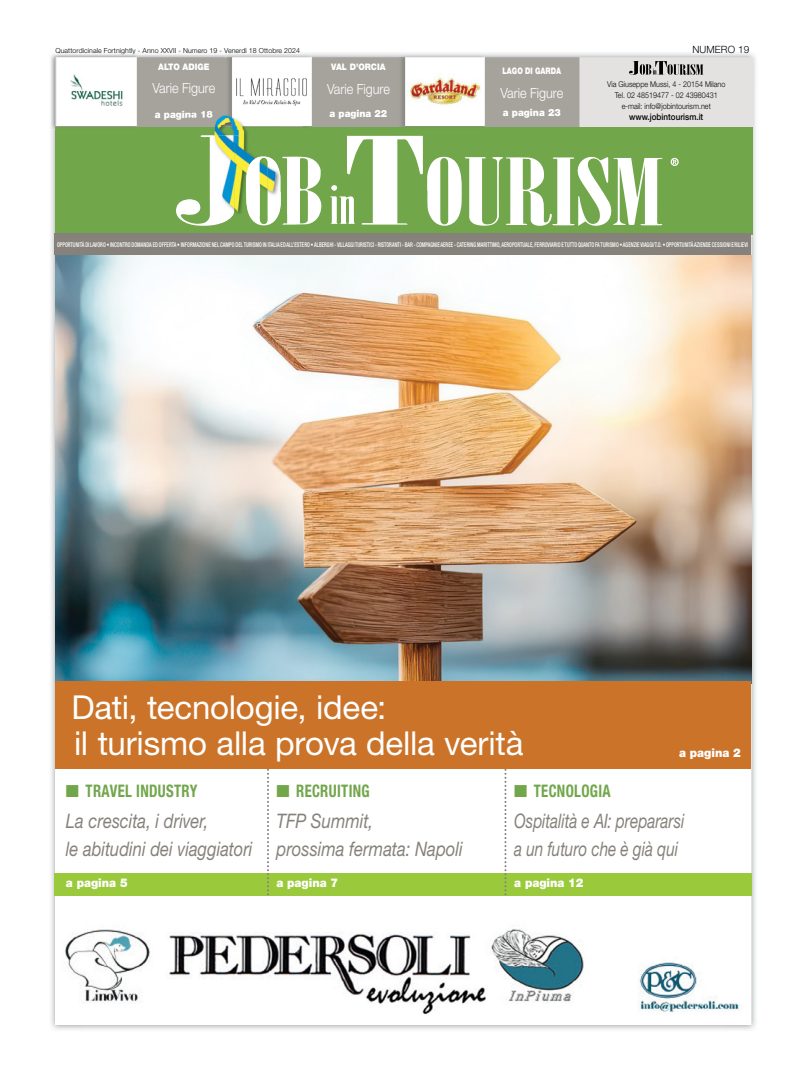
<style>
.page{position:relative;width:794px;height:1078px;background:#fff}
.page>*{position:absolute;margin:0;border:0;box-sizing:border-box;transform-origin:0 0}
.t1{font:33px/36px "Helvetica Neue LT Std";letter-spacing:-.005em;color:#fff}
.t2{font:italic 20px/27.7px "Helvetica Neue LT Std";color:#86827b;scale:.83 1}
.t3{font:italic 20px/27.7px "Helvetica Neue LT Std";color:#86827b;scale:.77 1}
.t4{font:italic 20px/27.7px "Helvetica Neue LT Std";color:#86827b;scale:.84 1}
.t5{font:700 condensed 17.3px "Helvetica Neue LT Std";letter-spacing:.02em;color:#71a64b;scale:.85 1}
.t6{font:300 14px "Helvetica Neue LT Std";color:#fff;scale:.9 1}
.t7{font:900 12px "Helvetica Neue LT Std";color:#fff;scale:.95 1}
.t8{font:900 10px "Helvetica Neue LT Std";color:#fff;scale:.95 1}
.t9{font:300 10px "Helvetica Neue LT Std";letter-spacing:.01em;color:#000}
.t10{font:500 9px "Helvetica Neue LT Std";color:#000;scale:.9 1}
.t11{font:900 9px "Helvetica Neue LT Std";color:#fff;scale:.9 1}
.t12{font:900 9px "Helvetica Neue LT Std";color:#fff;scale:.77 1}
.t13{font:300 8px/11px "Helvetica Neue LT Std";color:#000;text-align:center;scale:.9 1}
.t14{font:300 7px "Helvetica Neue LT Std";letter-spacing:.01em;color:#000}
.t15{font:500 condensed 6.5px "Helvetica Neue LT Std";letter-spacing:.005em;color:#fff;scale:.78 1}
</style>
<div class="page">
<img style="left:137px;top:53px;width:619px;height:33px">
<img style="left:51px;top:129px;width:33px;height:901px">
<img style="left:723px;top:86px;width:33px;height:944px">
<img style="left:137px;top:53px;width:163px;height:1px">
<div style="left:55px;top:58px;width:696px;height:966px;background:#fff"></div>
<img style="left:65px;top:928px;width:675px;height:86px">
<img style="left:55px;top:255px;width:696px;height:426px">
<div style="left:55px;top:872px;width:697px;height:23px;background:#9aca3c"></div>
<svg style="left:267px;top:768px;width:2px;height:127px"></svg>
<svg style="left:504px;top:768px;width:2px;height:127px"></svg>
<div style="left:55px;top:681px;width:696px;height:87px;background:#cb7329"></div>
<div style="left:55px;top:126px;width:698px;height:109px;background:#71a64b"></div>
<div style="left:138px;top:57px;width:441px;height:70px;background:#a6a39d"></div>
<img style="left:226px;top:54px;width:85px;height:3px">
<img style="left:399px;top:54px;width:85px;height:4px">
<img style="left:399px;top:58px;width:85px;height:69px">
<svg style="left:405px;top:57px;width:79px;height:69px"></svg>
<img style="left:50px;top:54px;width:87px;height:75px">
<img style="left:55px;top:57px;width:83px;height:72px">
<svg style="left:56px;top:57px;width:81px;height:69px"></svg>
<svg style="left:670px;top:158px;width:8px;height:8px"></svg>
<svg style="left:330px;top:136px;width:332px;height:90px"></svg>
<img style="left:214px;top:129px;width:34px;height:6px">
<svg style="left:187px;top:57px;width:124px;height:72px"></svg>
<img style="left:226px;top:126px;width:54px;height:1px">
<img style="left:232px;top:115px;width:48px;height:11px">
<svg style="left:176px;top:135px;width:146px;height:91px"></svg>
<div style="left:54px;top:233px;width:697px;height:22px;background:#86827b"></div>
<div style="left:579px;top:57px;width:174px;height:70px;background:#e4e2e0"></div>
<div style="left:242px;top:61px;width:59px;height:60px;background:#fff"></div>
<img style="left:61px;top:75px;width:72px;height:32px">
<img style="left:234px;top:76px;width:75px;height:32px">
<img style="left:242px;top:76px;width:59px;height:32px">
<img style="left:408px;top:73px;width:74px;height:34px">
<p class="t14" style="left:55px;top:46px;width:246px">Quattordicinale Fortnightly - Anno XXVII - Numero 19 - Venerdì 18 Ottobre 2024</p>
<h3 class="t9" style="left:692px;top:43px;width:58px">NUMERO 19</h3>
<h3 class="t11" style="left:158px;top:62px;width:59px">ALTO ADIGE</h3>
<h3 class="t6" style="left:152px;top:79px;width:71px">Varie Figure</h3>
<h3 class="t8" style="left:155px;top:108px;width:62px">a pagina 18</h3>
<h3 class="t11" style="left:331px;top:62px;width:62px">VAL D’ORCIA</h3>
<h3 class="t6" style="left:327px;top:80px;width:71px">Varie Figure</h3>
<h3 class="t8" style="left:329px;top:107px;width:62px">a pagina 22</h3>
<h3 class="t12" style="left:502px;top:66px;width:78px">LAGO DI GARDA</h3>
<h3 class="t6" style="left:500px;top:84px;width:71px">Varie Figure</h3>
<h3 class="t8" style="left:503px;top:106px;width:62px">a pagina 23</h3>
<p class="t13" style="left:607px;top:78px;width:133px">Via Giuseppe Mussi, 4 - 20154 Milano<br>Tel. 02 48519477 - 02 43980431 e-mail: info@jobintourism.net</p>
<h3 class="t10" style="left:629px;top:111px;width:84px">www.jobintourism.it</h3>
<p class="t15" style="left:57px;top:240px;width:887px">OPPORTUNITÀ DI LAVORO • INCONTRO DOMANDA ED OFFERTA • INFORMAZIONE NEL CAMPO DEL TURISMO IN ITALIA ED ALL’ESTERO • ALBERGHI - VILLAGGI TURISTICI - RISTORANTI - BAR - COMPAGNIE AEREE - CATERING MARITTIMO, AEROPORTUALE, FERROVIARIO E TUTTO QUANTO FA TURISMO • AGENZIE VIAGGI/T.O. • OPPORTUNITÀ AZIENDE CESSIONI E RILIEVI</p>
<h1 class="t1" style="left:71px;top:688px;width:454px">Dati, tecnologie, idee:<br>il turismo alla prova della verità</h1>
<h3 class="t7" style="left:679px;top:745px;width:66px">a pagina 2</h3>
<h3 class="t5" style="left:66px;top:780px;width:156px">■ TRAVEL INDUSTRY</h3>
<h2 class="t2" style="left:66px;top:806px;width:226px">La crescita, i driver,<br>le abitudini dei viaggiatori</h2>
<h3 class="t7" style="left:66px;top:875px;width:66px">a pagina 5</h3>
<h3 class="t5" style="left:276px;top:780px;width:111px">■ RECRUITING</h3>
<h2 class="t4" style="left:276px;top:806px;width:223px">TFP Summit,<br>prossima fermata: Napoli</h2>
<h3 class="t7" style="left:276px;top:875px;width:66px">a pagina 7</h3>
<h3 class="t5" style="left:514px;top:780px;width:115px">■ TECNOLOGIA</h3>
<h2 class="t3" style="left:514px;top:806px;width:223px">Ospitalità e AI: prepararsi a un futuro che è già qui</h2>
<h3 class="t7" style="left:514px;top:875px;width:74px">a pagina 12</h3>
</div>
